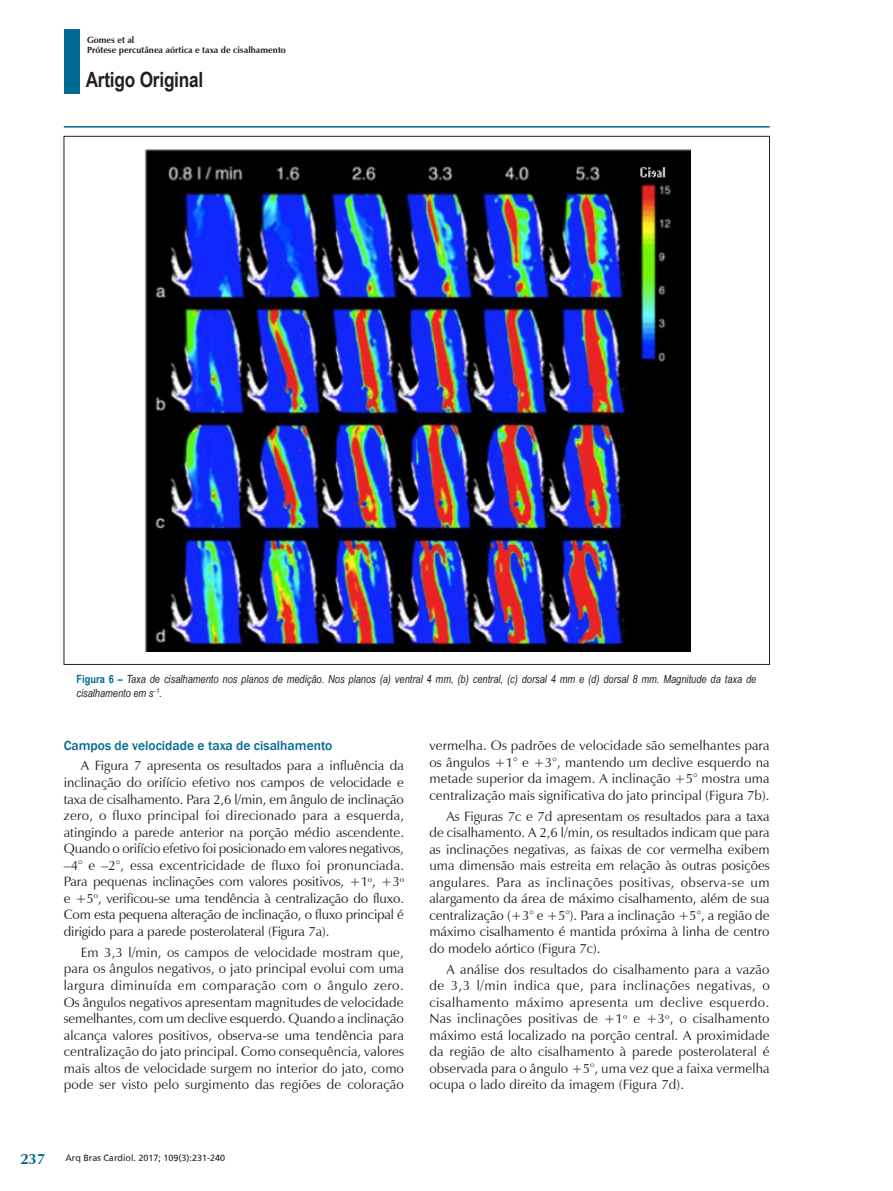
<style>
.page{position:relative;width:893px;height:1191px;background:#fff}
.page>*{position:absolute;margin:0;border:0;box-sizing:border-box;transform-origin:0 0}
.t1{font:700 21px "Arial Narrow";letter-spacing:-.01em;color:#231f20}
.t2{font:700 15px "Zapf Humanist 601 BT";color:#006991}
._01-TEXTO_BASICO{font:13.5px/16.5px "Zapf Humanist 601 BT";letter-spacing:.01em;color:#231f20;text-align:justify}
._03_-_SUBTITULO_PRIN{font:500 13.5px "Franklin Gothic";color:#006991}
._06_-_LEGENDA_FIGURA{font:italic 11.25px/13.5px "Arial Narrow";color:#231f20}
.t3{font:700 9px/10.8px "Zapf Humanist 601 BT";color:#231f20}
.t4{font:9px "Frutiger";color:#231f20}
.s1{font-weight:700;font-style:normal;color:#006991}
</style>
<div class="page">
<hr style="left:64px;top:126px;width:706px;height:2px;background:#006991">
<div style="left:64px;top:29px;width:16px;height:65px;background:#006991"></div>
<img style="left:144px;top:149px;width:546px;height:503px">
<p class="t3" style="left:87px;top:34px;width:200px">Gomes et al<br>Prótese percutânea aórtica e taxa de cisalhamento</p>
<h1 class="t1" style="left:86px;top:64px;width:119px">Artigo Original</h1>
<p class="_06_-_LEGENDA_FIGURA" style="left:77px;top:672px;width:681px"><span class="s1">Figura 6 –</span> Taxa de cisalhamento nos planos de medição. Nos planos (a) ventral 4 mm, (b) central, (c) dorsal 4 mm e (d) dorsal 8 mm. Magnitude da taxa de cisalhamento em s<sup>–1</sup>.</p>
<p class="_03_-_SUBTITULO_PRIN" style="left:64px;top:736px;width:270px">Campos de velocidade e taxa de cisalhamento</p>
<p class="_01-TEXTO_BASICO" style="left:64px;top:757px;width:342px;text-indent:17px">A Figura 7 apresenta os resultados para a influência da inclinação do orifício efetivo nos campos de velocidade e taxa de cisalhamento. Para 2,6 l/min, em ângulo de inclinação zero, o fluxo principal foi direcionado para a esquerda, atingindo a parede anterior na porção médio ascendente.<br>Quando o orifício efetivo foi posicionado em valores negativos, –4° e –2°, essa excentricidade de fluxo foi pronunciada.<br>Para pequenas inclinações com valores positivos, +1<sup>o</sup>, +3<sup>o </sup>e +5<sup>o</sup>, verificou-se uma tendência à centralização do fluxo.<br>Com esta pequena alteração de inclinação, o fluxo principal é dirigido para a parede posterolateral (Figura 7a).</p>
<p class="_01-TEXTO_BASICO" style="left:64px;top:944px;width:342px;text-indent:17px">Em 3,3 l/min, os campos de velocidade mostram que, para os ângulos negativos, o jato principal evolui com uma largura diminuída em comparação com o ângulo zero.<br>Os ângulos negativos apresentam magnitudes de velocidade semelhantes, com um declive esquerdo. Quando a inclinação alcança valores positivos, observa-se uma tendência para centralização do jato principal. Como consequência, valores mais altos de velocidade surgem no interior do jato, como pode ser visto pelo surgimento das regiões de coloração</p>
<p class="_01-TEXTO_BASICO" style="left:429px;top:737px;width:342px">vermelha. Os padrões de velocidade são semelhantes para os ângulos +1° e +3°, mantendo um declive esquerdo na metade superior da imagem. A inclinação +5° mostra uma centralização mais significativa do jato principal (Figura 7b).</p>
<p class="_01-TEXTO_BASICO" style="left:429px;top:808px;width:342px;text-indent:17px">As Figuras 7c e 7d apresentam os resultados para a taxa de cisalhamento. A 2,6 l/min, os resultados indicam que para as inclinações negativas, as faixas de cor vermelha exibem uma dimensão mais estreita em relação às outras posições angulares. Para as inclinações positivas, observa-se um alargamento da área de máximo cisalhamento, além de sua centralização (+3° e +5°). Para a inclinação +5°, a região de máximo cisalhamento é mantida próxima à linha de centro do modelo aórtico (Figura 7c).</p>
<p class="_01-TEXTO_BASICO" style="left:429px;top:960px;width:342px;text-indent:17px">A análise dos resultados do cisalhamento para a vazão de 3,3 l/min indica que, para inclinações negativas, o cisalhamento máximo apresenta um declive esquerdo.<br>Nas inclinações positivas de +1<sup>o</sup> e +3<sup>o</sup>, o cisalhamento máximo está localizado na porção central. A proximidade da região de alto cisalhamento à parede posterolateral é observada para o ângulo +5°, uma vez que a faixa vermelha ocupa o lado direito da imagem (Figura 7d).</p>
<p class="t2" style="left:20px;top:1149px;width:26px">237</p>
<p class="t4" style="left:65px;top:1153px;width:161px">Arq Bras Cardiol. 2017; 109(3):231-240</p>
</div>
